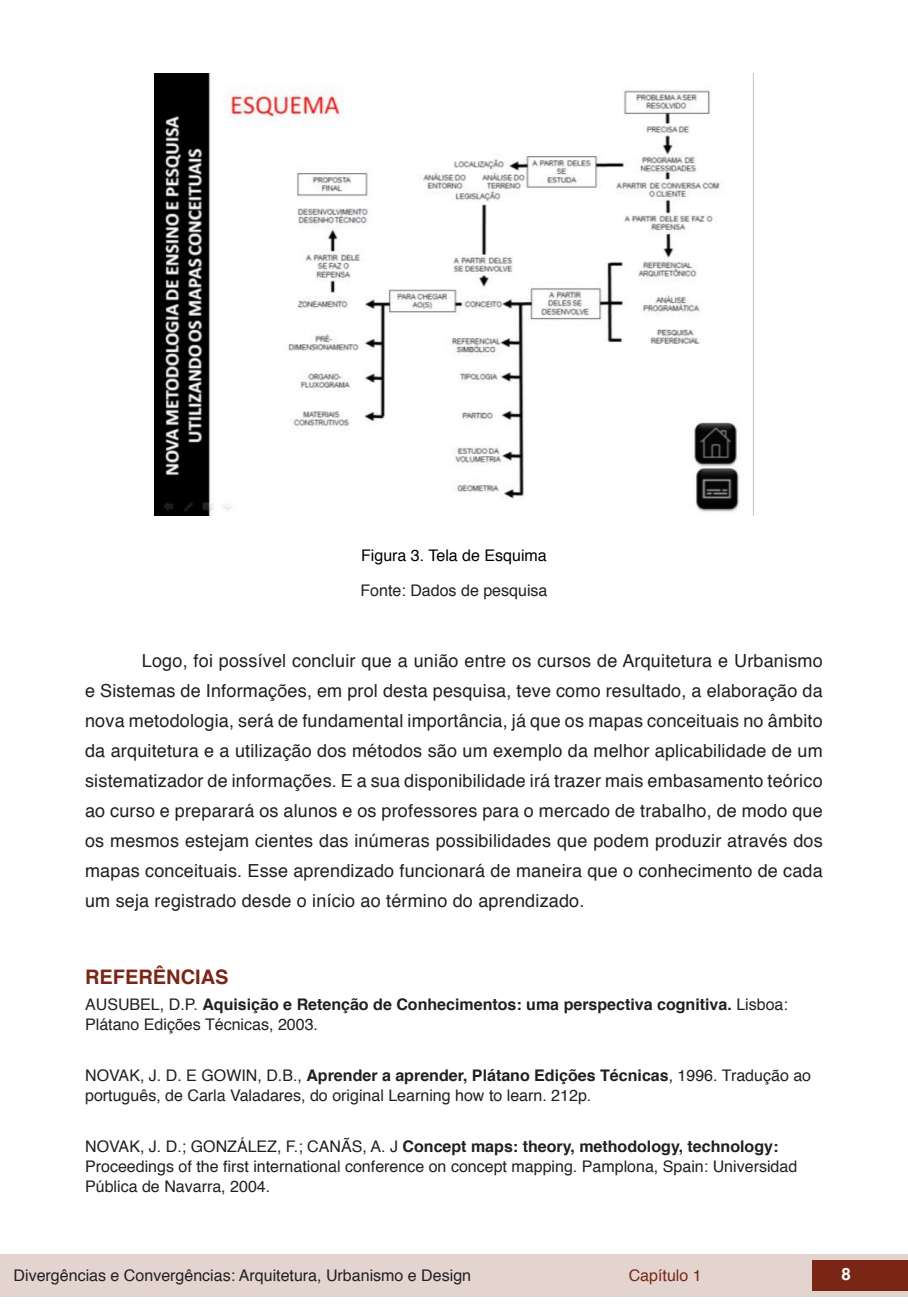
<style>
.page{position:relative;width:908px;height:1304px;background:#fff}
.page>*{position:absolute;margin:0;border:0;box-sizing:border-box;transform-origin:0 0}
.t1{font:700 20px "Helvetica";color:#7a2616}
.t2{font:18px/30px "Helvetica";letter-spacing:.01em;color:#231f20;text-align:justify}
.t3{font:700 16.8px "Helvetica";color:#fff}
.t4{font:16px/20px "Helvetica";color:#231f20}
.t5{font:700 16px/20px "Helvetica";color:#231f20}
.t6{font:16px "Helvetica";color:#000}
.t7{font:16px "Helvetica";color:#7a2616}
.s1{font-weight:400}
.s2{font-weight:700}
</style>
<div class="page">
<div style="left:0;top:1254px;width:906px;height:43px;background:#e4d4d0"></div>
<div style="left:812px;top:1261px;width:95px;height:30px;background:#7a2616"></div>
<img style="left:155px;top:74px;width:584px;height:442px">
<p class="t6" style="left:361px;top:543px;width:187px">Figura 3. Tela de Esquima</p>
<p class="t4" style="left:360px;top:581px;width:188px">Fonte: Dados de pesquisa</p>
<p class="t2" style="left:85px;top:647px;width:738px;text-indent:57px">Logo, foi possível concluir que a união entre os cursos de Arquitetura e Urbanismo e Sistemas de Informações, em prol desta pesquisa, teve como resultado, a elaboração da nova metodologia, será de fundamental importância, já que os mapas conceituais no âmbito da arquitetura e a utilização dos métodos são um exemplo da melhor aplicabilidade de um sistematizador de informações. E a sua disponibilidade irá trazer mais embasamento teórico ao curso e preparará os alunos e os professores para o mercado de trabalho, de modo que os mesmos estejam cientes das inúmeras possibilidades que podem produzir através dos mapas conceituais. Esse aprendizado funcionará de maneira que o conhecimento de cada um seja registrado desde o início ao término do aprendizado.</p>
<p class="t1" style="left:85px;top:961px;width:145px">REFERÊNCIAS</p>
<p class="t5" style="left:85px;top:994px;width:704px"><span class="s1">AUSUBEL, D.P.</span> Aquisição e Retenção de Conhecimentos: uma perspectiva cognitiva. <span class="s1">Lisboa:<br>Plátano Edições Técnicas, 2003.</span></p>
<p class="t4" style="left:85px;top:1066px;width:727px">NOVAK, J. D. E GOWIN, D.B., <span class="s2">Aprender a aprender, Plátano Edições Técnicas</span>, 1996. Tradução ao português, de Carla Valadares, do original Learning how to learn. 212p.</p>
<p class="t4" style="left:85px;top:1137px;width:713px">NOVAK, J. D.; GONZÁLEZ, F.; CANÃS, A. J <span class="s2">Concept maps: theory, methodology, technology:<br></span>Proceedings of the first international conference on concept mapping. Pamplona, Spain: Universidad<br>Pública de Navarra, 2004.</p>
<p class="t4" style="left:14px;top:1266px;width:459px">Divergências e Convergências: Arquitetura, Urbanismo e Design</p>
<p class="t7" style="left:628px;top:1263px;width:74px">Capítulo 1</p>
<p class="t3" style="left:841px;top:1261px;width:11px">8</p>
</div>
